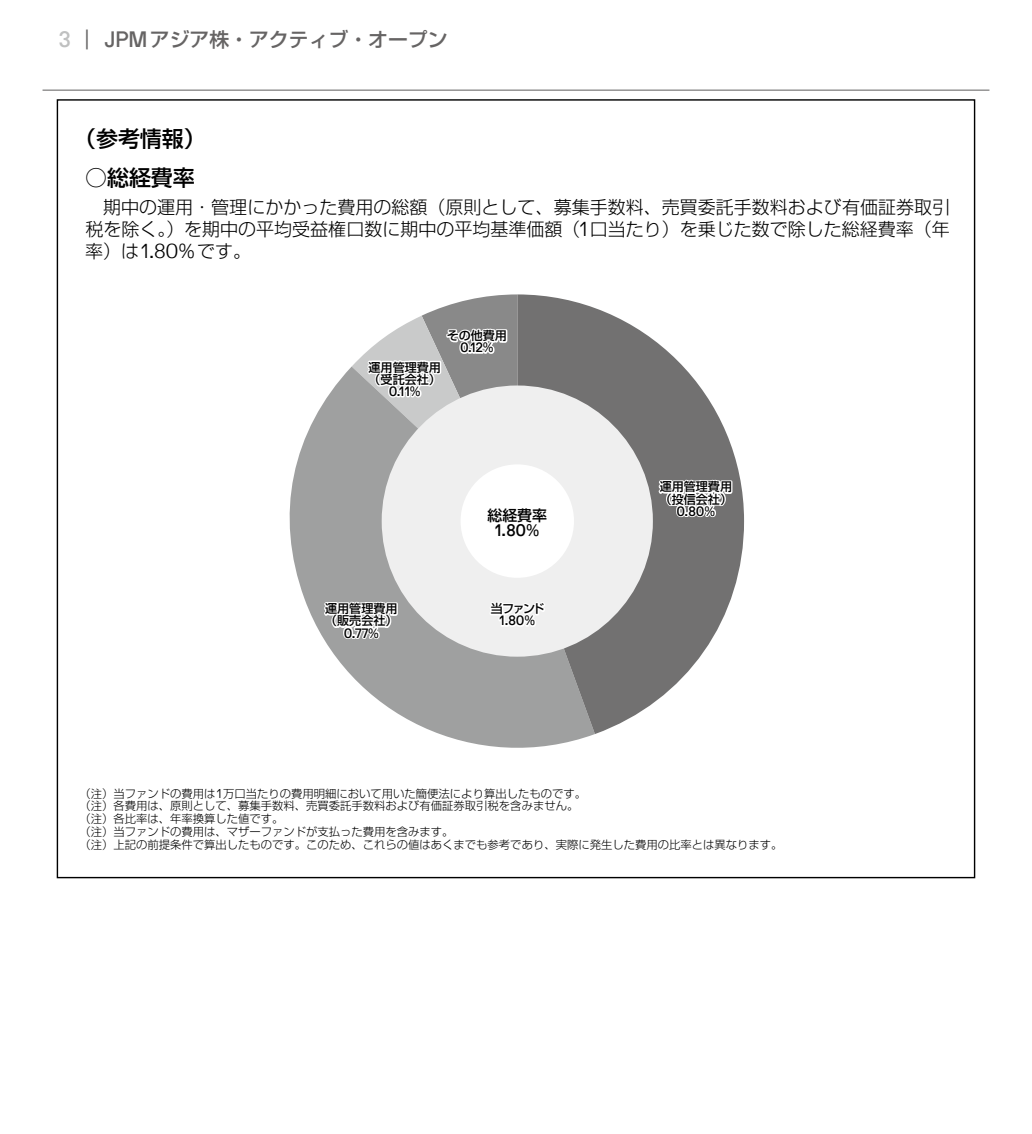
<style>
.page{position:relative;width:1032px;height:1134px;background:#fff}
.page>*{position:absolute;margin:0;border:0;box-sizing:border-box;transform-origin:0 0}
.t1{font:500 22px "Shin Go Pro";color:#000}
.t2{font:500 19.8px "Shin Go Pro";color:#666464}
.t3{font:300 18px/22.2px "Shin Go Pro";color:#000;text-align:justify}
.t4{font:16.6px "JPMAM Pro Med";color:#000}
.t5{font:500 14.8px "Shin Go Pro";color:#000}
.t6{font:13.4px "JPMAM Pro Med";color:#000}
.t7{font:500 12px/12px "Shin Go Pro";color:#000}
.t8{font:300 11.4px/12.8px "Shin Go Pro";color:#000}
.s1{font-family:"JPMAM Pro Med";font-weight:400;font-size:22.2px;color:#bfc0c0}
.s2{font-family:"JPMAM Pro Med";font-weight:400;font-size:22.2px}
.s3{font-family:"JPMAM Pro Lig";font-weight:400;font-size:20.2px}
.s4{font-family:"JPMAM Pro Lig";font-weight:400;font-size:12.6px}
</style>
<div class="page">
<svg style="left:289px;top:366px;width:306px;height:382px;fill:#9fa0a0"></svg>
<svg style="left:517px;top:296px;width:227px;height:438px;fill:#727171"></svg>
<div style="left:382px;top:385px;width:271px;height:272px;background:#efefef;border-radius:136px"></div>
<div style="left:461px;top:464px;width:113px;height:114px;background:#fff;border-radius:50%"></div>
<svg style="left:322px;top:600px;width:77px;height:41px"></svg>
<svg style="left:352px;top:294px;width:198px;height:248px"></svg>
<svg style="left:656px;top:478px;width:78px;height:41px"></svg>
<svg style="left:490px;top:602px;width:55px;height:25px"></svg>
<hr style="left:43px;top:90px;width:946px;height:1px;background:#727171">
<h2 class="t2" style="left:59px;top:23px;width:390px"><span class="s1">3</span> ｜ <span class="s2">JPM</span>アジア株・アクティブ・オープン</h2>
<h1 class="t1" style="left:74px;top:120px;width:133px">（参考情報）</h1>
<h1 class="t1" style="left:85px;top:160px;width:111px">○総経費率</h1>
<h3 class="t3" style="left:85px;top:194px;width:866px;text-indent:18px">期中の運用・管理にかかった費用の総額（原則として、募集手数料、売買委託手数料および有価証券取引税を除く。）を期中の平均受益権口数に期中の平均基準価額（<span class="s3">1</span>口当たり）を乗じた数で除した総経費率（年率）は<span class="s3">1.80%</span>です。</h3>
<p class="t7" style="left:447px;top:328px;width:62px">その他費用</p>
<p class="t6" style="left:460px;top:340px;width:35px">0.12%</p>
<p class="t7" style="left:369px;top:360px;width:74px">運用管理費用（受託会社）</p>
<p class="t6" style="left:389px;top:384px;width:34px">0.11%</p>
<p class="t7" style="left:325px;top:601px;width:74px">運用管理費用（販売会社）</p>
<p class="t6" style="left:344px;top:625px;width:37px">0.77%</p>
<p class="t5" style="left:487px;top:503px;width:61px">総経費率</p>
<h3 class="t4" style="left:495px;top:521px;width:46px">1.80%</h3>
<p class="t7" style="left:491px;top:601px;width:55px">当ファンド</p>
<p class="t6" style="left:499px;top:613px;width:37px">1.80%</p>
<p class="t7" style="left:660px;top:479px;width:74px">運用管理費用（投信会社）</p>
<p class="t6" style="left:677px;top:503px;width:40px">0.80%</p>
<p class="t8" style="left:79px;top:785px;width:704px">（注）当ファンドの費用は<span class="s4">1</span>万口当たりの費用明細において用いた簡便法により算出したものです。<br>（注）各費用は、原則として、募集手数料、売買委託手数料および有価証券取引税を含みません。<br>（注）各比率は、年率換算した値です。<br>（注）当ファンドの費用は、マザーファンドが支払った費用を含みます。<br>（注）上記の前提条件で算出したものです。このため、これらの値はあくまでも参考であり、実際に発生した費用の比率とは異なります。</p>
</div>
